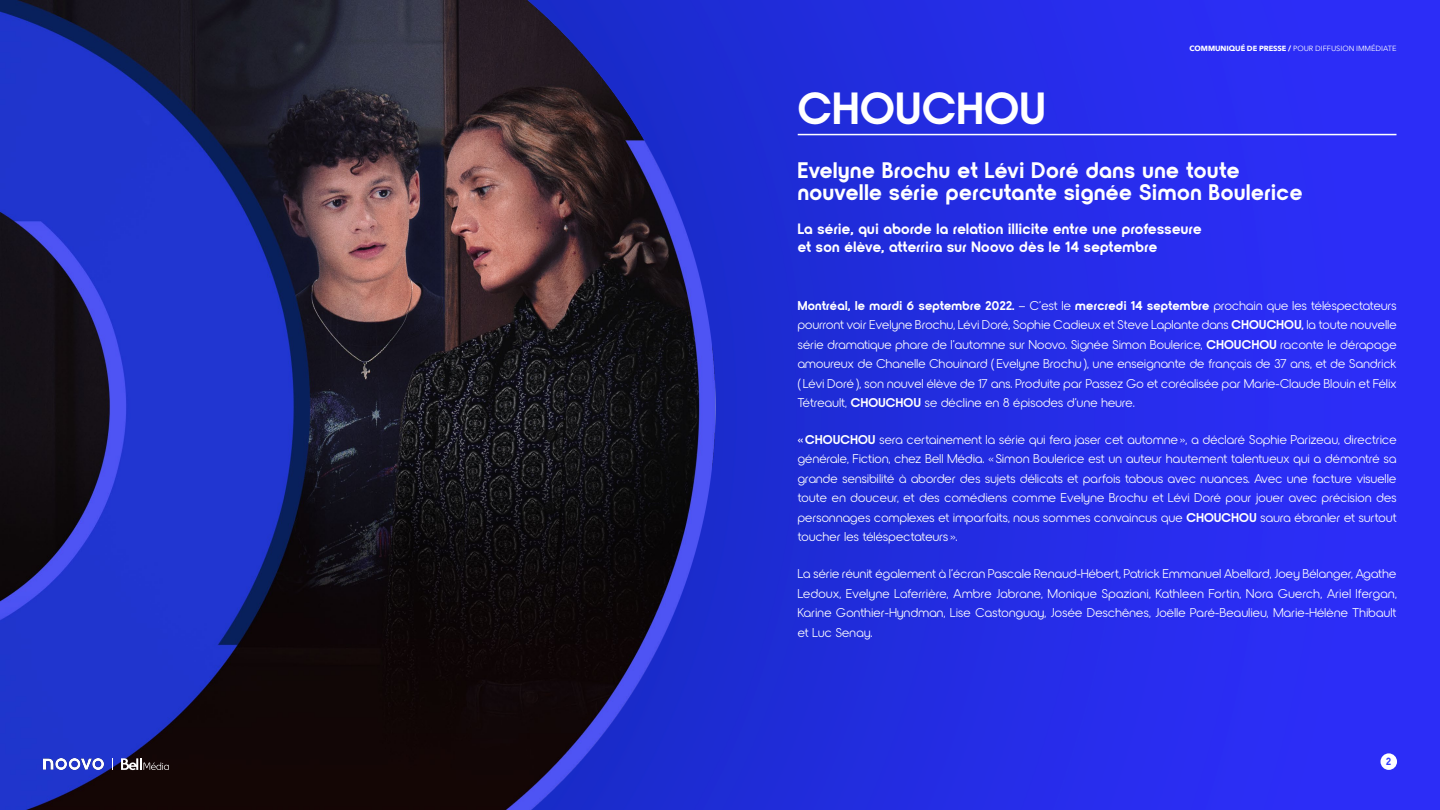
<style>
.page{position:relative;width:1440px;height:810px;background:#fff}
.page>*{position:absolute;margin:0;border:0;box-sizing:border-box;transform-origin:0 0}
.t1{font:700 45px "Nordique Pro";letter-spacing:.025em;color:#fff}
.t2{font:700 22.5px/21.8px "Nordique Pro";letter-spacing:.025em;color:#fff}
.t3{font:700 15px/18px "Nordique Pro";letter-spacing:.025em;color:#fff}
.t4{font:12.75px/19.5px "Nordique Pro";letter-spacing:.025em;color:#fff;text-align:justify}
.t5{font:700 10.5px "Nordique Pro";color:#333bff}
.t6{font:7.5px "Avenir Next";letter-spacing:-.01em;color:#fff}
.s1{font-weight:700}
.s2{font-weight:600}
</style>
<div class="page">
<img style="left:798px;top:0;width:642px;height:810px">
<img style="left:0;top:0;width:798px;height:810px">
<hr style="left:798px;top:134px;width:599px;height:1px;background:#fff">
<svg style="left:121px;top:758px;width:48px;height:12px"></svg>
<svg style="left:112px;top:758px;width:1px;height:12px"></svg>
<img style="left:43px;top:758px;width:61px;height:12px">
<div style="left:1381px;top:753px;width:16px;height:17px;background:#fff;border-radius:50%"></div>
<p class="t6" style="left:1190px;top:42px;width:208px"><span class="s1">COMMUNIQUÉ DE PRESSE /</span> POUR DIFFUSION IMMÉDIATE</p>
<h1 class="t1" style="left:798px;top:83px;width:249px">CHOUCHOU</h1>
<h2 class="t2" style="left:798px;top:159px;width:506px">Evelyne Brochu et Lévi Doré dans une toute nouvelle série percutante signée Simon Boulerice</h2>
<p class="t3" style="left:798px;top:220px;width:405px">La série, qui aborde la relation illicite entre une professeure et son élève, atterrira sur Noovo dès le 14 septembre</p>
<p class="t4" style="left:798px;top:296px;width:600px"><span class="s1">Montréal, le mardi 6 septembre 2022.</span> – C’est le <span class="s1">mercredi 14 septembre</span> prochain que les téléspectateurs pourront voir Evelyne Brochu, Lévi Doré, Sophie Cadieux et Steve Laplante dans <span class="s1">CHOUCHOU</span><span class="s2">,</span> la toute nouvelle série dramatique phare de l’automne sur Noovo. Signée Simon Boulerice, <span class="s1">CHOUCHOU</span> raconte le dérapage amoureux de Chanelle Chouinard ( Evelyne Brochu ), une enseignante de français de 37 ans, et de Sandrick ( Lévi Doré ), son nouvel élève de 17 ans. Produite par Passez Go et coréalisée par Marie-Claude Blouin et Félix Tétreault, <span class="s1">CHOUCHOU</span> se décline en 8 épisodes d’une heure.</p>
<p class="t4" style="left:798px;top:430px;width:600px"><span class="s2">«</span> <span class="s1">CHOUCHOU</span> sera certainement la série qui fera jaser cet automne », a déclaré Sophie Parizeau, directrice générale, Fiction, chez Bell Média. « Simon Boulerice est un auteur hautement talentueux qui a démontré sa grande sensibilité à aborder des sujets délicats et parfois tabous avec nuances. Avec une facture visuelle toute en douceur, et des comédiens comme Evelyne Brochu et Lévi Doré pour jouer avec précision des personnages complexes et imparfaits, nous sommes convaincus que <span class="s1">CHOUCHOU</span> saura ébranler et surtout toucher les téléspectateurs ».</p>
<p class="t4" style="left:798px;top:564px;width:600px">La série réunit également à l’écran Pascale Renaud-Hébert, Patrick Emmanuel Abellard, Joey Bélanger, Agathe Ledoux, Evelyne Laferrière, Ambre Jabrane, Monique Spaziani, Kathleen Fortin, Nora Guerch, Ariel Ifergan, Karine Gonthier-Hyndman, Lise Castonguay, Josée Deschênes, Joëlle Paré-Beaulieu, Marie-Hélène Thibault et Luc Senay.</p>
<p class="t5" style="left:1386px;top:755px;width:6px">2</p>
</div>
